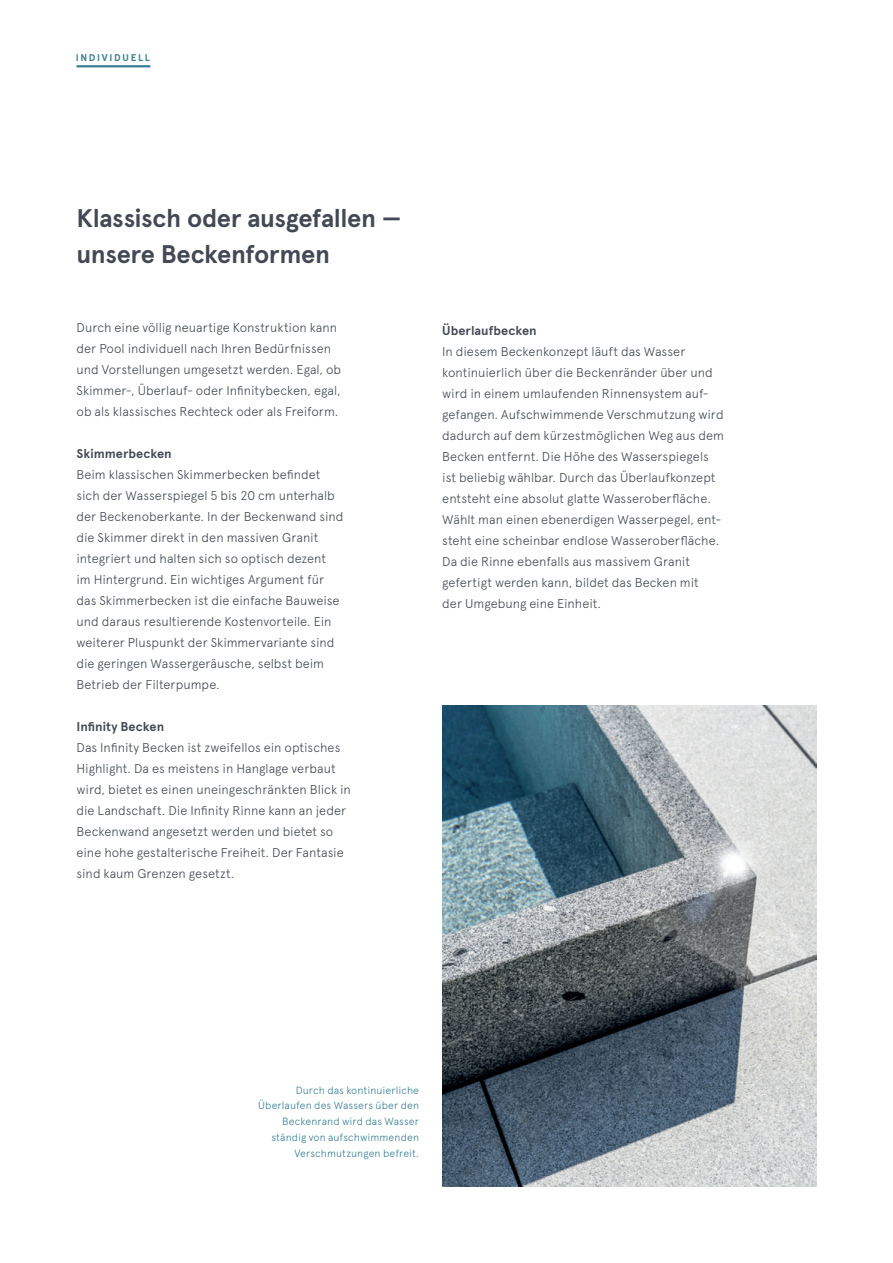
<style>
.page{position:relative;width:893px;height:1263px;background:#fff}
.page>*{position:absolute;margin:0;border:0;box-sizing:border-box;transform-origin:0 0}
.t1{font:700 25.5px/36px "Apercu Pro";letter-spacing:-.015em;color:#434954}
.t2{font:300 12.75px/21px "Apercu Pro";color:#434954}
.t3{font:700 12.75px "Apercu Pro";letter-spacing:.005em;color:#434954}
.t4{font:300 10.5px/15.8px "Apercu";letter-spacing:.01em;color:#377f91;text-align:right}
.t5{font:700 9.75px "Apercu Pro";letter-spacing:.175em;color:#377f91}
</style>
<div class="page">
<img style="left:442px;top:706px;width:374px;height:480px">
<hr style="left:77px;top:65px;width:73px;height:2px;background:#377f91">
<p class="t5" style="left:76px;top:51px;width:76px">INDIVIDUELL</p>
<h1 class="t1" style="left:77px;top:199px;width:327px">Klassisch oder ausgefallen — unsere Beckenformen</h1>
<p class="t2" style="left:77px;top:316px;width:266px">Durch eine völlig neuartige Konstruktion kann der Pool individuell nach Ihren Bedürfnissen und Vorstellungen umgesetzt werden. Egal, ob Skimmer-, Überlauf- oder Infinitybecken, egal, ob als klassisches Rechteck oder als Freiform.</p>
<p class="t3" style="left:77px;top:444px;width:97px">Skimmerbecken</p>
<p class="t2" style="left:77px;top:463px;width:268px">Beim klassischen Skimmerbecken befindet sich der Wasserspiegel 5 bis 20 cm unterhalb der Beckenoberkante. In der Beckenwand sind die Skimmer direkt in den massiven Granit integriert und halten sich so optisch dezent im Hintergrund. Ein wichtiges Argument für das Skimmerbecken ist die einfache Bauweise und daraus resultierende Kostenvorteile. Ein weiterer Pluspunkt der Skimmervariante sind die geringen Wassergeräusche, selbst beim Betrieb der Filterpumpe.</p>
<p class="t3" style="left:77px;top:717px;width:89px">Infinity Becken</p>
<p class="t2" style="left:77px;top:736px;width:276px">Das Infinity Becken ist zweifellos ein optisches Highlight. Da es meistens in Hanglage verbaut wird, bietet es einen uneingeschränkten Blick in die Landschaft. Die Infinity Rinne kann an jeder Beckenwand angesetzt werden und bietet so eine hohe gestalterische Freiheit. Der Fantasie sind kaum Grenzen gesetzt.</p>
<p class="t3" style="left:442px;top:321px;width:96px">Überlaufbecken</p>
<p class="t2" style="left:442px;top:340px;width:283px">In diesem Beckenkonzept läuft das Wasser kontinuierlich über die Beckenränder über und wird in einem umlaufenden Rinnensystem auf&shy;gefangen. Aufschwimmende Verschmutzung wird dadurch auf dem kürzestmöglichen Weg aus dem Becken entfernt. Die Höhe des Wasserspiegels ist beliebig wählbar. Durch das Überlaufkonzept entsteht eine absolut glatte Wasseroberfläche.<br>Wählt man einen ebenerdigen Wasserpegel, ent&shy;steht eine scheinbar endlose Wasseroberfläche.<br>Da die Rinne ebenfalls aus massivem Granit gefertigt werden kann, bildet das Becken mit<br>der Umgebung eine Einheit.</p>
<p class="t4" style="left:258px;top:1082px;width:162px">Durch das kontinuierliche<br>Überlaufen des Wassers über den<br>Beckenrand wird das Wasser ständig von aufschwimmenden<br>Verschmutzungen befreit.</p>
</div>
